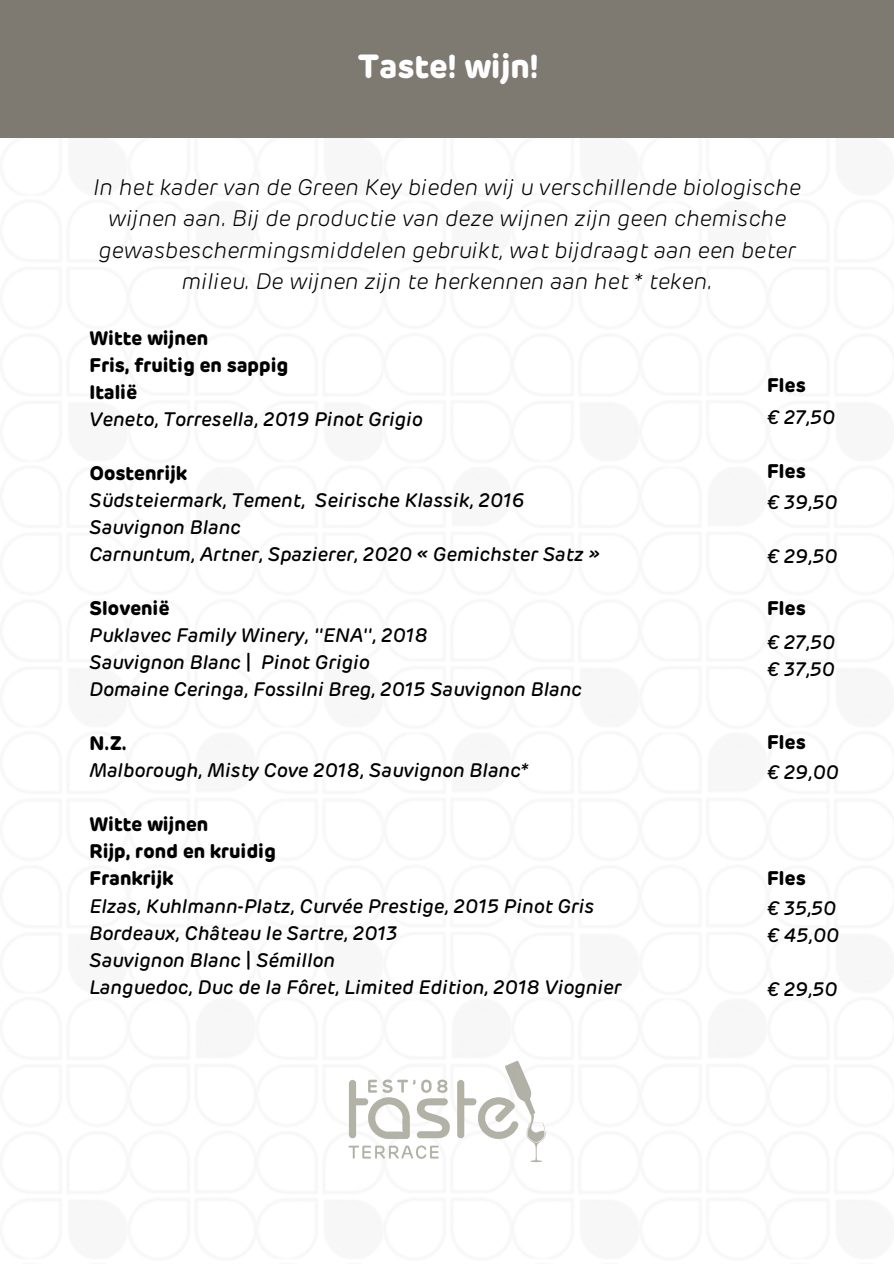
<style>
.page{position:relative;width:894px;height:1264px;background:#fff}
.page>*{position:absolute;margin:0;border:0;box-sizing:border-box;transform-origin:0 0}
.t1{font:700 33.15px "Rubrik";color:#fff}
.t2{font:italic 300 22.5px/31.5px "Rubrik";color:#000;text-align:center}
.t3{font:italic 500 19.5px "Rubrik";color:#000}
.t4{font:700 19.5px "Rubrik";color:#000}
</style>
<div class="page">
<img style="left:348px;top:1060px;width:198px;height:103px">
<div style="left:0;top:0;width:893px;height:137px;background:#7e7971"></div>
<p class="t1" style="left:358px;top:52px;width:182px">Taste! wijn!</p>
<p class="t2" style="left:93px;top:172px;width:708px">In het kader van de Green Key bieden wij u verschillende biologische wijnen aan. Bij de productie van deze wijnen zijn geen chemische gewasbeschermingsmiddelen gebruikt, wat bijdraagt aan een beter milieu. De wijnen zijn te herkennen aan het * teken.</p>
<p class="t4" style="left:89px;top:329px;width:120px">Witte wijnen</p>
<p class="t4" style="left:89px;top:356px;width:200px">Fris, fruitig en sappig</p>
<p class="t4" style="left:89px;top:383px;width:49px">Italië</p>
<p class="t3" style="left:89px;top:410px;width:335px">Veneto, Torresella, 2019 Pinot Grigio</p>
<p class="t4" style="left:89px;top:464px;width:99px">Oostenrijk</p>
<p class="t3" style="left:89px;top:491px;width:437px">Südsteiermark, Tement, Seirische Klassik, 2016</p>
<p class="t3" style="left:89px;top:518px;width:153px">Sauvignon Blanc</p>
<p class="t3" style="left:89px;top:545px;width:512px">Carnuntum, Artner, Spazierer, 2020 « Gemichster Satz »</p>
<p class="t4" style="left:89px;top:599px;width:82px">Slovenië</p>
<p class="t3" style="left:89px;top:627px;width:340px">Puklavec Family Winery, ''ENA'', 2018</p>
<p class="t3" style="left:89px;top:654px;width:282px">Sauvignon Blanc | Pinot Grigio</p>
<p class="t3" style="left:89px;top:681px;width:494px">Domaine Ceringa, Fossilni Breg, 2015 Sauvignon Blanc</p>
<p class="t4" style="left:89px;top:735px;width:39px">N.Z.</p>
<p class="t3" style="left:89px;top:762px;width:440px">Malborough, Misty Cove 2018, Sauvignon Blanc*</p>
<p class="t4" style="left:89px;top:816px;width:120px">Witte wijnen</p>
<p class="t4" style="left:89px;top:843px;width:188px">Rijp, rond en kruidig</p>
<p class="t4" style="left:89px;top:870px;width:86px">Frankrijk</p>
<p class="t3" style="left:89px;top:897px;width:506px">Elzas, Kuhlmann-Platz, Curvée Prestige, 2015 Pinot Gris</p>
<p class="t3" style="left:89px;top:924px;width:310px">Bordeaux, Château le Sartre, 2013</p>
<p class="t3" style="left:89px;top:951px;width:247px">Sauvignon Blanc | Sémillon</p>
<p class="t3" style="left:89px;top:978px;width:533px">Languedoc, Duc de la Fôret, Limited Edition, 2018 Viognier</p>
<p class="t4" style="left:766px;top:376px;width:40px">Fles</p>
<p class="t3" style="left:766px;top:409px;width:69px">€ 27,50</p>
<p class="t4" style="left:766px;top:462px;width:40px">Fles</p>
<p class="t3" style="left:766px;top:494px;width:72px">€ 39,50</p>
<p class="t3" style="left:766px;top:548px;width:72px">€ 29,50</p>
<p class="t4" style="left:766px;top:600px;width:40px">Fles</p>
<p class="t3" style="left:766px;top:634px;width:69px">€ 27,50</p>
<p class="t3" style="left:766px;top:661px;width:69px">€ 37,50</p>
<p class="t4" style="left:766px;top:733px;width:40px">Fles</p>
<p class="t3" style="left:766px;top:763px;width:73px">€ 29,00</p>
<p class="t4" style="left:766px;top:870px;width:40px">Fles</p>
<p class="t3" style="left:766px;top:899px;width:71px">€ 35,50</p>
<p class="t3" style="left:766px;top:926px;width:74px">€ 45,00</p>
<p class="t3" style="left:766px;top:980px;width:72px">€ 29,50</p>
</div>
